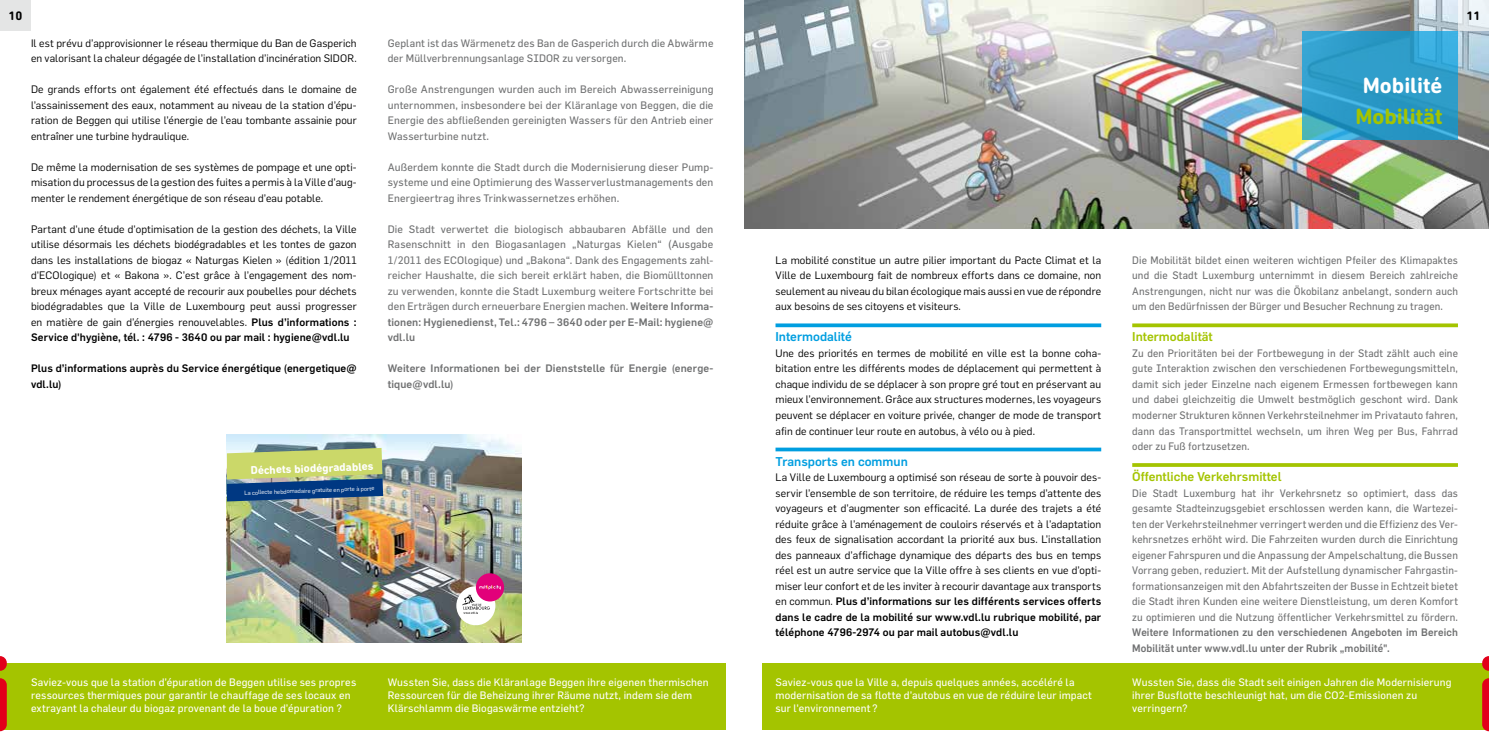
<style>
.page{position:relative;width:1489px;height:745px;background:#fff}
.page>*{position:absolute;margin:0;border:0;box-sizing:border-box;transform-origin:0 0}
.t1{font:700 22.5px "DIN Next Rounded LT Pro";color:#a4c400}
.t2{font:700 22.5px "DIN Next Rounded LT Pro";color:#fff}
.t3{font:500 12.5px "Flama";color:#a4c400}
.t4{font:500 12.5px "Flama";color:#009ee0}
.t5{font:700 12.5px "DIN Next Rounded LT Pro";color:#000}
.t6{font:700 11.5px "DIN Next Rounded LT Pro";color:#fff}
.t7{font:10.62px/15.5px "Flama";letter-spacing:.01em;color:#000;text-align:justify}
.t8{font:10.62px/15.5px "Flama";letter-spacing:.015em;color:#707172;text-align:justify;scale:.96 1}
.t9{font:10.62px/15.5px "Flama";letter-spacing:.015em;color:#707172;text-align:justify}
.t10{font:10.62px/12.8px "Flama";letter-spacing:.015em;color:#fff}
.t11{font:500 10.62px/15.5px "Flama";letter-spacing:.01em;color:#707172;scale:.96 1}
.t12{font:500 10.62px/15.5px "Flama";letter-spacing:.01em;color:#707172}
.t13{font:500 10.62px/15.5px "Flama";letter-spacing:.01em;color:#000}
.t14{font:6px "Flama";color:#fff}
.s1{font-weight:500}
</style>
<div class="page">
<img style="left:744px;top:0;width:744px;height:229px">
<div style="left:0;top:663px;width:725px;height:66px;background:#a4c400"></div>
<svg style="left:0;top:656px;width:7px;height:14px"></svg>
<svg style="left:0;top:678px;width:7px;height:52px"></svg>
<svg style="left:1132px;top:323px;width:325px;height:4px"></svg>
<hr style="left:1132px;top:463px;width:325px;height:3px;background:#a4c400">
<div style="left:0;top:0;width:31px;height:31px;background:#e4e5e5"></div>
<svg style="left:1457px;top:0;width:31px;height:31px"></svg>
<svg style="left:1302px;top:31px;width:155px;height:109px;background:#2f9dc9"></svg>
<div style="left:762px;top:663px;width:726px;height:66px;background:#a4c400"></div>
<svg style="left:1482px;top:656px;width:6px;height:14px"></svg>
<svg style="left:1481px;top:678px;width:7px;height:52px"></svg>
<svg style="left:775px;top:323px;width:326px;height:4px"></svg>
<svg style="left:775px;top:447px;width:326px;height:4px"></svg>
<img style="left:227px;top:434px;width:294px;height:208px">
<div style="left:456px;top:585px;width:39px;height:40px;background:#fff;border-radius:50%"></div>
<div style="left:476px;top:573px;width:28px;height:28px;background:#e2007a;border-radius:50%"></div>
<svg style="left:462px;top:585px;width:38px;height:28px"></svg>
<img style="left:227px;top:447px;width:156px;height:54px">
<p class="t5" style="left:9px;top:9px;width:15px">10</p>
<p class="t5" style="left:1466px;top:9px;width:15px">11</p>
<p class="t7" style="left:31px;top:34px;width:327px">Il est prévu d’approvisionner le réseau thermique du Ban de Gasperich en valorisant la chaleur dégagée de l’installation d’incinération SIDOR.</p>
<p class="t7" style="left:31px;top:81px;width:327px">De grands efforts ont également été effectués dans le domaine de l’assainissement des eaux, notamment au niveau de la station d’épu&shy;ration de Beggen qui utilise l’énergie de l’eau tombante assainie pour entraîner une turbine hydraulique.</p>
<p class="t7" style="left:31px;top:158px;width:327px">De même la modernisation de ses systèmes de pompage et une opti&shy;misation du processus de la gestion des fuites a permis à la Ville d’aug&shy;menter le rendement énergétique de son réseau d’eau potable.</p>
<p class="t7" style="left:31px;top:220px;width:327px">Partant d'une étude d'optimisation de la gestion des déchets, la Ville utilise désormais les déchets biodégradables et les tontes de gazon dans les installations de biogaz « Naturgas Kielen » (édition 1/2011 d'ECOlogique) et « Bakona ». C’est grâce à l’engagement des nom&shy;breux ménages ayant accepté de recourir aux poubelles pour déchets biodégradables que la Ville de Luxembourg peut aussi progresser en matière de gain d’énergies renouvelables. <span class="s1">Plus d’informations :<br>Service d'hygiène, tél. : 4796 - 3640 ou par mail : hygiene@vdl.lu</span></p>
<p class="t13" style="left:31px;top:360px;width:327px">Plus d’informations auprès du Service énergétique (energetique@ vdl.lu)</p>
<p class="t9" style="left:388px;top:35px;width:327px">Geplant ist das Wärmenetz des Ban de Gasperich durch die Abwärme der Müllverbrennungsanlage SIDOR zu versorgen.</p>
<p class="t9" style="left:388px;top:81px;width:327px">Große Anstrengungen wurden auch im Bereich Abwasserreinigung unternommen, insbesondere bei der Kläranlage von Beggen, die die Energie des abfließenden gereinigten Wassers für den Antrieb einer Wasserturbine nutzt.</p>
<p class="t9" style="left:388px;top:159px;width:327px">Außerdem konnte die Stadt durch die Modernisierung dieser Pump&shy;systeme und eine Optimierung des Wasserverlustmanagements den Energieertrag ihres Trinkwassernetzes erhöhen.</p>
<p class="t9" style="left:388px;top:221px;width:327px">Die Stadt verwertet die biologisch abbaubaren Abfälle und den Rasenschnitt in den Biogasanlagen „Naturgas Kielen“ (Ausgabe 1/2011 des ECOlogique) und „Bakona“. Dank des Engagements zahl&shy;reicher Haushalte, die sich bereit erklärt haben, die Biomülltonnen zu verwenden, konnte die Stadt Luxemburg weitere Fortschritte bei den Erträgen durch erneuerbare Energien machen. <span class="s1">Weitere Informa&shy;tionen: Hygienedienst, Tel.: 4796 – 3640 oder per E-Mail: hygiene@ vdl.lu</span></p>
<p class="t12" style="left:388px;top:360px;width:327px">Weitere Informationen bei der Dienststelle für Energie (energe&shy;tique@vdl.lu)</p>
<p class="t6" style="left:250px;top:463px;width:125px;rotate:-2deg">Déchets biodégradables</p>
<p class="t14" style="left:244px;top:488px;width:132px;rotate:-2deg">La collecte hebdomadaire gratuite en porte à porte</p>
<p class="t10" style="left:31px;top:675px;width:327px">Saviez-vous que la station d’épuration de Beggen utilise ses propres ressources thermiques pour garantir le chauffage de ses locaux en extrayant la chaleur du biogaz provenant de la boue d’épuration ?</p>
<p class="t10" style="left:388px;top:675px;width:322px">Wussten Sie, dass die Kläranlage Beggen ihre eigenen thermischen<br>Ressourcen für die Beheizung ihrer Räume nutzt, indem sie dem<br>Klärschlamm die Biogaswärme entzieht?</p>
<h1 class="t2" style="left:1362px;top:72px;width:81px">Mobilité</h1>
<h1 class="t1" style="left:1355px;top:103px;width:89px">Mobilität</h1>
<p class="t7" style="left:775px;top:251px;width:327px">La mobilité constitue un autre pilier important du Pacte Climat et la Ville de Luxembourg fait de nombreux efforts dans ce domaine, non seulement au niveau du bilan écologique mais aussi en vue de répondre aux besoins de ses citoyens et visiteurs.</p>
<p class="t4" style="left:775px;top:328px;width:78px">Intermodalité</p>
<p class="t7" style="left:775px;top:344px;width:327px">Une des priorités en termes de mobilité en ville est la bonne coha&shy;bitation entre les différents modes de déplacement qui permettent à chaque individu de se déplacer à son propre gré tout en préservant au mieux l’environnement. Grâce aux structures modernes, les voyageurs peuvent se déplacer en voiture privée, changer de mode de transport afin de continuer leur route en autobus, à vélo ou à pied.</p>
<p class="t4" style="left:775px;top:452px;width:134px">Transports en commun</p>
<p class="t7" style="left:775px;top:468px;width:327px">La Ville de Luxembourg a optimisé son réseau de sorte à pouvoir des&shy;servir l’ensemble de son territoire, de réduire les temps d’attente des voyageurs et d’augmenter son efficacité. La durée des trajets a été réduite grâce à l’aménagement de couloirs réservés et à l’adaptation des feux de signalisation accordant la priorité aux bus. L’installation des panneaux d’affichage dynamique des départs des bus en temps réel est un autre service que la Ville offre à ses clients en vue d’opti&shy;miser leur confort et de les inviter à recourir davantage aux transports en commun. <span class="s1">Plus d’informations sur les différents services offerts dans le cadre de la mobilité sur www.vdl.lu rubrique mobilité, par téléphone 4796-2974 ou par mail autobus@vdl.lu</span></p>
<p class="t8" style="left:1132px;top:252px;width:341px">Die Mobilität bildet einen weiteren wichtigen Pfeiler des Klimapaktes und die Stadt Luxemburg unternimmt in diesem Bereich zahlreiche Anstrengungen, nicht nur was die Ökobilanz anbelangt, sondern auch um den Bedürfnissen der Bürger und Besucher Rechnung zu tragen.</p>
<p class="t3" style="left:1132px;top:328px;width:82px">Intermodalität</p>
<p class="t8" style="left:1132px;top:345px;width:341px">Zu den Prioritäten bei der Fortbewegung in der Stadt zählt auch eine gute Interaktion zwischen den verschiedenen Fortbewegungsmitteln, damit sich jeder Einzelne nach eigenem Ermessen fortbewegen kann und dabei gleichzeitig die Umwelt bestmöglich geschont wird. Dank moderner Strukturen können Verkehrsteilnehmer im Privatauto fahren, dann das Transportmittel wechseln, um ihren Weg per Bus, Fahrrad oder zu Fuß fortzusetzen.</p>
<p class="t3" style="left:1132px;top:467px;width:151px">Öffentliche Verkehrsmittel</p>
<p class="t8" style="left:1132px;top:484px;width:341px">Die Stadt Luxemburg hat ihr Verkehrsnetz so optimiert, dass das gesamte Stadteinzugsgebiet erschlossen werden kann, die Wartezei&shy;ten der Verkehrsteilnehmer verringert werden und die Effizienz des Ver&shy;kehrsnetzes erhöht wird. Die Fahrzeiten wurden durch die Einrichtung eigener Fahrspuren und die Anpassung der Ampelschaltung, die Bussen Vorrang geben, reduziert. Mit der Aufstellung dynamischer Fahrgastin&shy;formationsanzeigen mit den Abfahrtszeiten der Busse in Echtzeit bietet die Stadt ihren Kunden eine weitere Dienstleistung, um deren Komfort zu optimieren und die Nutzung öffentlicher Verkehrsmittel zu fördern.</p>
<p class="t11" style="left:1132px;top:623px;width:341px">Weitere Informationen zu den verschiedenen Angeboten im Bereich<br>Mobilität unter www.vdl.lu unter der Rubrik „mobilité".</p>
<p class="t10" style="left:775px;top:675px;width:318px">Saviez-vous que la Ville a, depuis quelques années, accéléré la modernisation de sa flotte d’autobus en vue de réduire leur impact sur l'environnement?</p>
<p class="t10" style="left:1132px;top:675px;width:321px">Wussten Sie, dass die Stadt seit einigen Jahren die Modernisierung ihrer Busflotte beschleunigt hat, um die CO2-Emissionen zu verringern?</p>
</div>
